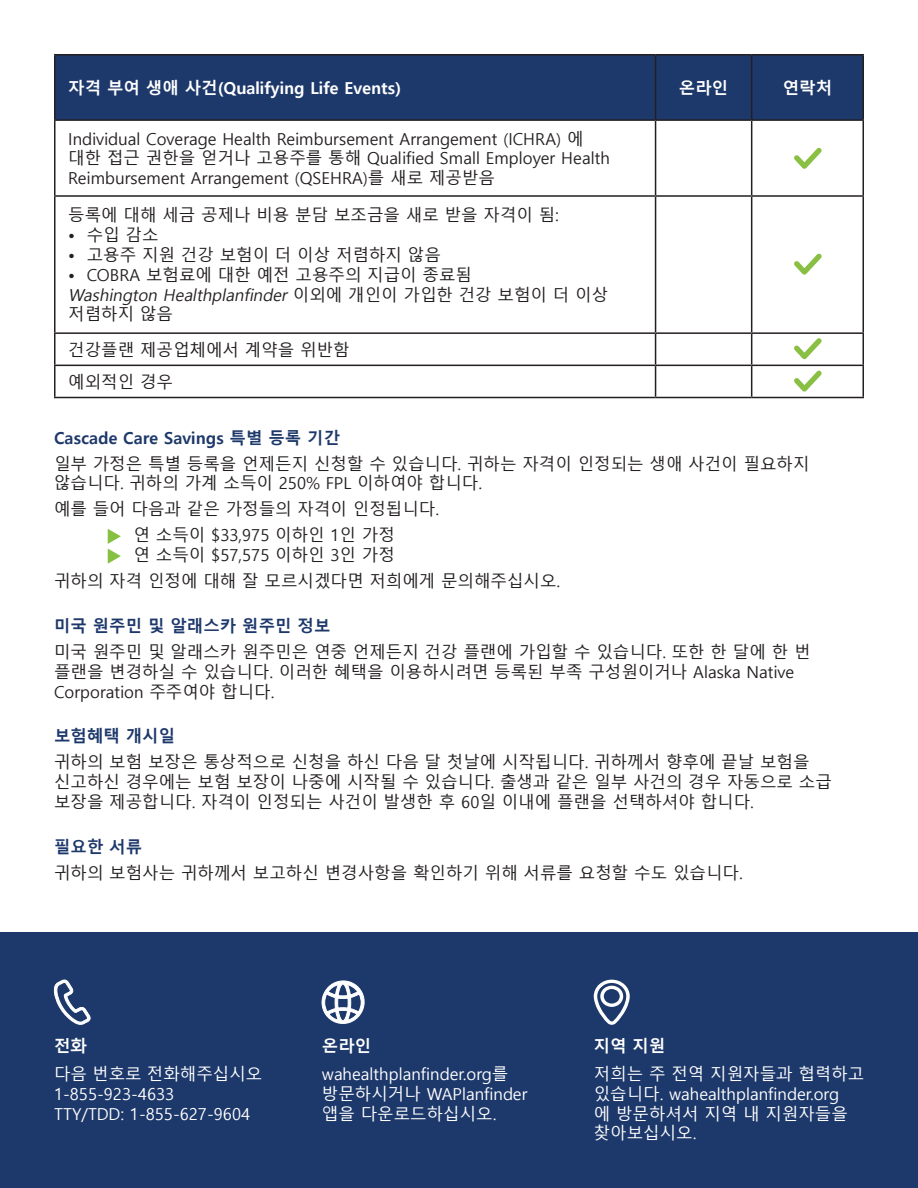
<style>
.page{position:relative;width:918px;height:1188px;background:#fff}
.page>*{position:absolute;margin:0;border:0;box-sizing:border-box;transform-origin:0 0}
.t1{font:16.5px/19.8px "Malgun Gothic";color:#231f20}
.t2{font:16.5px/19.8px "Malgun Gothic";color:#fff}
.t3{font:700 16.5px "Malgun Gothic";color:#1d386a}
.t4{font:italic 16.5px/19.8px "Malgun Gothic";color:#231f20}
.t5{font:700 16.5px "Malgun Gothic";color:#fff}
.s1{font-style:normal}
</style>
<div class="page">
<div style="left:56px;top:56px;width:806px;height:63px;background:#1d386a"></div>
<hr style="left:54px;top:54px;width:602px;height:2px;background:#231f20">
<hr style="left:54px;top:55px;width:2px;height:64px;background:#231f20">
<hr style="left:656px;top:54px;width:96px;height:2px;background:#231f20">
<hr style="left:655px;top:55px;width:1px;height:64px;background:#231f20">
<hr style="left:752px;top:54px;width:112px;height:2px;background:#231f20">
<hr style="left:751px;top:55px;width:1px;height:64px;background:#231f20">
<hr style="left:862px;top:55px;width:2px;height:64px;background:#231f20">
<hr style="left:54px;top:119px;width:602px;height:2px;background:#231f20">
<hr style="left:54px;top:121px;width:2px;height:74px;background:#231f20">
<hr style="left:656px;top:119px;width:96px;height:2px;background:#231f20">
<hr style="left:655px;top:121px;width:1px;height:74px;background:#231f20">
<hr style="left:752px;top:119px;width:112px;height:2px;background:#231f20">
<hr style="left:751px;top:121px;width:1px;height:74px;background:#231f20">
<hr style="left:862px;top:121px;width:2px;height:74px;background:#231f20">
<hr style="left:54px;top:195px;width:602px;height:2px;background:#231f20">
<hr style="left:54px;top:197px;width:2px;height:135px;background:#231f20">
<hr style="left:656px;top:195px;width:96px;height:2px;background:#231f20">
<hr style="left:655px;top:197px;width:1px;height:135px;background:#231f20">
<hr style="left:752px;top:195px;width:112px;height:2px;background:#231f20">
<hr style="left:751px;top:197px;width:1px;height:135px;background:#231f20">
<hr style="left:862px;top:197px;width:2px;height:135px;background:#231f20">
<hr style="left:54px;top:332px;width:602px;height:2px;background:#231f20">
<hr style="left:54px;top:334px;width:2px;height:31px;background:#231f20">
<hr style="left:656px;top:332px;width:96px;height:2px;background:#231f20">
<hr style="left:655px;top:334px;width:1px;height:31px;background:#231f20">
<hr style="left:752px;top:332px;width:112px;height:2px;background:#231f20">
<hr style="left:751px;top:334px;width:1px;height:31px;background:#231f20">
<hr style="left:862px;top:334px;width:2px;height:31px;background:#231f20">
<hr style="left:54px;top:365px;width:602px;height:1px;background:#231f20">
<hr style="left:54px;top:366px;width:2px;height:31px;background:#231f20">
<hr style="left:656px;top:365px;width:96px;height:1px;background:#231f20">
<hr style="left:655px;top:366px;width:1px;height:31px;background:#231f20">
<hr style="left:752px;top:365px;width:112px;height:1px;background:#231f20">
<hr style="left:751px;top:366px;width:1px;height:31px;background:#231f20">
<hr style="left:862px;top:366px;width:2px;height:31px;background:#231f20">
<hr style="left:54px;top:397px;width:602px;height:1px;background:#231f20">
<hr style="left:656px;top:397px;width:96px;height:1px;background:#231f20">
<hr style="left:752px;top:397px;width:112px;height:1px;background:#231f20">
<svg style="left:108px;top:529px;width:13px;height:35px"></svg>
<div style="left:0;top:933px;width:918px;height:255px;background:#1d386a"></div>
<svg style="left:54px;top:979px;width:37px;height:46px"></svg>
<svg style="left:322px;top:980px;width:43px;height:44px"></svg>
<svg style="left:794px;top:148px;width:28px;height:21px"></svg>
<svg style="left:794px;top:253px;width:28px;height:22px"></svg>
<svg style="left:794px;top:338px;width:28px;height:21px"></svg>
<svg style="left:794px;top:370px;width:28px;height:22px"></svg>
<svg style="left:593px;top:979px;width:37px;height:46px"></svg>
<p class="t5" style="left:68px;top:78px;width:334px">자격 부여 생애 사건(Qualifying Life Events)</p>
<p class="t5" style="left:679px;top:78px;width:51px">온라인</p>
<p class="t5" style="left:783px;top:78px;width:51px">연락처</p>
<p class="t1" style="left:68px;top:129px;width:543px">Individual Coverage Health Reimbursement Arrangement (ICHRA) 에 대한 접근 권한을 얻거나 고용주를 통해 Qualified Small Employer Health<br>Reimbursement Arrangement (QSEHRA)를 새로 제공받음</p>
<p class="t1" style="left:68px;top:206px;width:492px">등록에 대해 세금 공제나 비용 분담 보조금을 새로 받을 자격이 됨:</p>
<p class="t1" style="left:68px;top:226px;width:92px">• 수입 감소</p>
<p class="t1" style="left:68px;top:245px;width:374px">• 고용주 지원 건강 보험이 더 이상 저렴하지 않음</p>
<p class="t1" style="left:68px;top:265px;width:405px">• COBRA 보험료에 대한 예전 고용주의 지급이 종료됨</p>
<p class="t4" style="left:68px;top:285px;width:541px">Washington Healthplanfinder <span class="s1">이 외 에 개 인 이 가 입 한 건 강 보 험 이 더 이 상 저렴하지 않음</span></p>
<p class="t1" style="left:68px;top:340px;width:283px">건강플랜 제공업체에서 계약을 위반함</p>
<p class="t1" style="left:68px;top:372px;width:106px">예외적인 경우</p>
<p class="t3" style="left:54px;top:428px;width:288px">Cascade Care Savings 특별 등록 기간</p>
<p class="t1" style="left:54px;top:454px;width:757px">일부 가정은 특별 등록을 언제든지 신청할 수 있습니다. 귀하는 자격이 인정되는 생애 사건이 필요하지 않습니다. 귀하의 가계 소득이 250% FPL 이하여야 합니다.</p>
<p class="t1" style="left:54px;top:500px;width:386px">예를 들어 다음과 같은 가정들의 자격이 인정됩니다.</p>
<p class="t1" style="left:134px;top:526px;width:263px">연 소득이 $33,975 이하인 1인 가정</p>
<p class="t1" style="left:134px;top:546px;width:263px">연 소득이 $57,575 이하인 3인 가정</p>
<p class="t1" style="left:54px;top:572px;width:508px">귀하의 자격 인정에 대해 잘 모르시겠다면 저희에게 문의해주십시오.</p>
<p class="t3" style="left:54px;top:616px;width:278px">미국 원주민 및 알래스카 원주민 정보</p>
<p class="t1" style="left:54px;top:642px;width:758px">미국 원주민 및 알래스카 원주민은 연중 언제든지 건강 플랜에 가입할 수 있습니다. 또한 한 달에 한 번 플랜을 변경하실 수 있습니다. 이러한 혜택을 이용하시려면 등록된 부족 구성원이거나 Alaska Native<br>Corporation 주주여야 합니다.</p>
<p class="t3" style="left:54px;top:727px;width:123px">보험혜택 개시일</p>
<p class="t1" style="left:54px;top:753px;width:779px">귀하의 보험 보장은 통상적으로 신청을 하신 다음 달 첫날에 시작됩니다. 귀하께서 향후에 끝날 보험을 신고하신 경우에는 보험 보장이 나중에 시작될 수 있습니다. 출생과 같은 일부 사건의 경우 자동으로 소급 보장을 제공합니다. 자격이 인정되는 사건이 발생한 후 60일 이내에 플랜을 선택하셔야 합니다.</p>
<p class="t3" style="left:54px;top:837px;width:90px">필요한 서류</p>
<p class="t1" style="left:54px;top:863px;width:690px">귀하의 보험사는 귀하께서 보고하신 변경사항을 확인하기 위해 서류를 요청할 수도 있습니다.</p>
<p class="t5" style="left:54px;top:1036px;width:34px">전화</p>
<p class="t5" style="left:322px;top:1036px;width:51px">온라인</p>
<p class="t5" style="left:594px;top:1037px;width:73px">지역 지원</p>
<p class="t2" style="left:54px;top:1065px;width:210px">다음 번호로 전화해주십시오<br>1-855-923-4633</p>
<p class="t2" style="left:54px;top:1104px;width:198px">TTY/TDD: 1-855-627-9604</p>
<p class="t2" style="left:322px;top:1065px;width:207px">wahealthplanfinder.org를 방문하시거나 WAPlanfinder 앱을 다운로드하십시오.</p>
<p class="t2" style="left:594px;top:1065px;width:272px">저희는 주 전역 지원자들과 협력하고 있습니다. wahealthplanfinder.org<br>에 방문하셔서 지역 내 지원자들을 찾아보십시오.</p>
</div>
